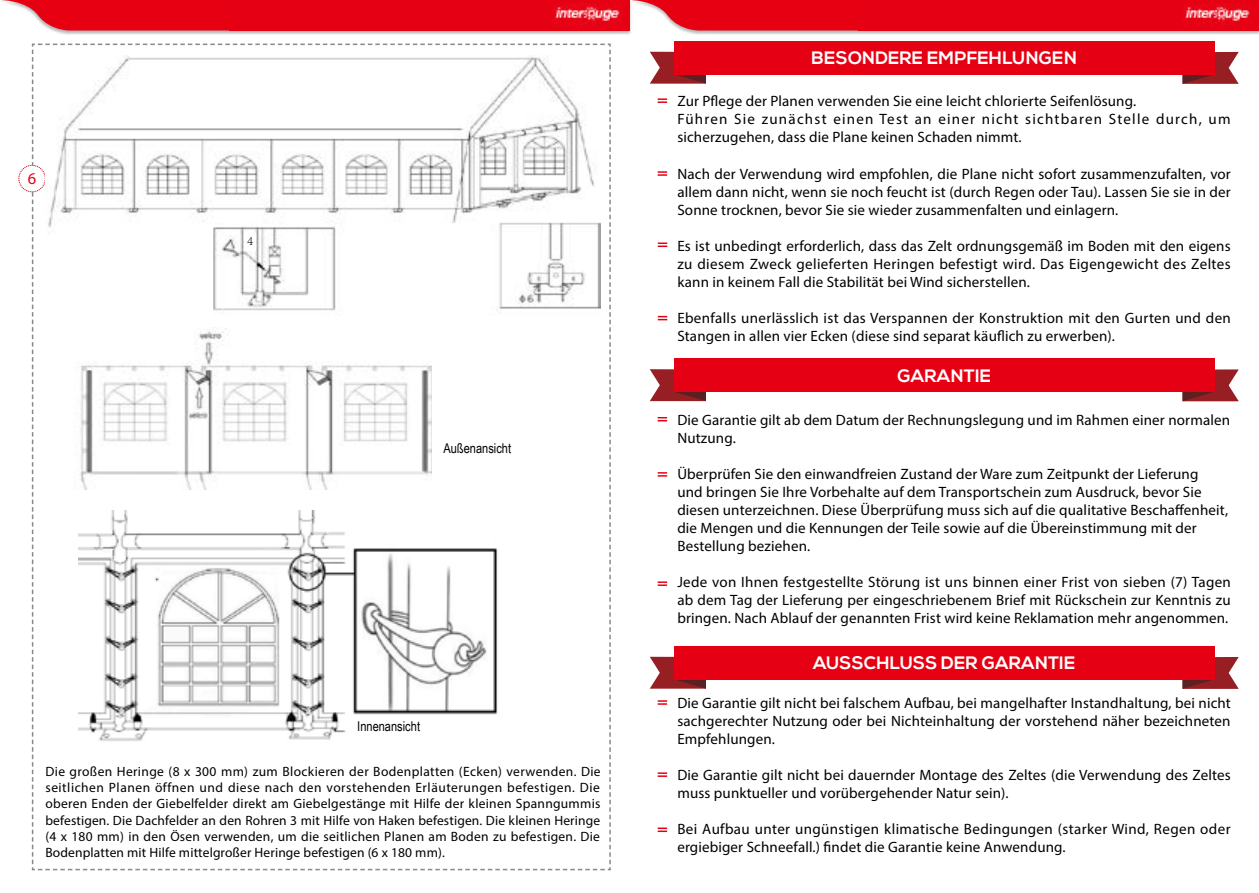
<style>
.page{position:relative;width:1259px;height:893px;background:#fff}
.page>*{position:absolute;margin:0;border:0;box-sizing:border-box;transform-origin:0 0}
.t1{font:700 18px "Nexa";letter-spacing:.01em;color:#fff}
.t2{font:16.5px "Myriad Pro";color:#e60013}
.t3{font:15px/18px "Myriad Pro";letter-spacing:.01em;color:#000}
.t4{font:13.5px/16.2px "Myriad Pro";letter-spacing:.01em;color:#000;text-align:justify}
.t5{font:13.5px "Arial Narrow";color:#000}
.t6{font:300 13.5px "Adobe Song Std";color:#000}
</style>
<div class="page">
<div style="left:0;top:0;width:632px;height:34px;background:#000;opacity:.3"></div>
<svg style="left:0;top:0;width:229px;height:31px;background:#e82a39"></svg>
<div style="left:229px;top:0;width:400px;height:31px;background:#e60013"></div>
<svg style="left:18px;top:44px;width:593px;height:826px"></svg>
<img style="left:554px;top:5px;width:66px;height:21px">
<svg style="left:1182px;top:52px;width:56px;height:32px"></svg>
<svg style="left:650px;top:52px;width:56px;height:32px"></svg>
<div style="left:674px;top:41px;width:540px;height:33px;background:#e60013"></div>
<svg style="left:657px;top:98px;width:10px;height:5px"></svg>
<svg style="left:657px;top:171px;width:10px;height:5px"></svg>
<svg style="left:658px;top:242px;width:9px;height:5px"></svg>
<svg style="left:658px;top:316px;width:9px;height:4px"></svg>
<img style="left:45px;top:55px;width:555px;height:261px">
<svg style="left:1182px;top:657px;width:56px;height:32px"></svg>
<svg style="left:650px;top:657px;width:56px;height:32px"></svg>
<div style="left:674px;top:646px;width:540px;height:33px;background:#e60013"></div>
<svg style="left:657px;top:700px;width:10px;height:5px"></svg>
<svg style="left:657px;top:772px;width:10px;height:5px"></svg>
<svg style="left:657px;top:827px;width:10px;height:5px"></svg>
<div style="left:627px;top:0;width:632px;height:34px;background:#000;opacity:.3"></div>
<svg style="left:629px;top:0;width:229px;height:31px;background:#e82938"></svg>
<div style="left:858px;top:0;width:401px;height:31px;background:#e60013"></div>
<svg style="left:1182px;top:369px;width:56px;height:32px"></svg>
<svg style="left:650px;top:369px;width:56px;height:32px"></svg>
<div style="left:674px;top:359px;width:540px;height:33px;background:#e60013"></div>
<svg style="left:657px;top:417px;width:10px;height:4px"></svg>
<svg style="left:657px;top:472px;width:10px;height:5px"></svg>
<svg style="left:657px;top:581px;width:10px;height:5px"></svg>
<img style="left:1184px;top:5px;width:66px;height:21px">
<div style="left:245px;top:232px;width:11px;height:19px;background:#fff"></div>
<img style="left:40px;top:327px;width:391px;height:162px">
<img style="left:78px;top:510px;width:427px;height:233px">
<p class="t2" style="left:28px;top:169px;width:10px">6</p>
<p class="t6" style="left:247px;top:233px;width:8px">4</p>
<p class="t5" style="left:443px;top:439px;width:69px">Außenansicht</p>
<p class="t5" style="left:357px;top:717px;width:64px">Innenansicht</p>
<p class="t4" style="left:45px;top:763px;width:556px">Die großen Heringe (8 x 300 mm) zum Blockieren der Bodenplatten (Ecken) verwenden. Die seitlichen Planen öffnen und diese nach den vorstehenden Erläuterungen befestigen. Die oberen Enden der Giebelfelder direkt am Giebelgestänge mit Hilfe der kleinen Spanngummis befestigen. Die Dachfelder an den Rohren 3 mit Hilfe von Haken befestigen. Die kleinen Heringe (4 x 180 mm) in den Ösen verwenden, um die seitlichen Planen am Boden zu befestigen. Die Bodenplatten mit Hilfe mittelgroßer Heringe befestigen (6 x 180 mm).</p>
<p class="t1" style="left:811px;top:48px;width:267px">BESONDERE EMPFEHLUNGEN</p>
<p class="t3" style="left:677px;top:92px;width:555px">Zur Pflege der Planen verwenden Sie eine leicht chlorierte Seifenlösung.<br>Führen Sie zunächst einen Test an einer nicht sichtbaren Stelle durch, um sicherzugehen, dass die Plane keinen Schaden nimmt.</p>
<p class="t3" style="left:677px;top:164px;width:555px;text-align:justify">Nach der Verwendung wird empfohlen, die Plane nicht sofort zusammenzufalten, vor allem dann nicht, wenn sie noch feucht ist (durch Regen oder Tau). Lassen Sie sie in der Sonne trocknen, bevor Sie sie wieder zusammenfalten und einlagern.</p>
<p class="t3" style="left:677px;top:236px;width:555px;text-align:justify">Es ist unbedingt erforderlich, dass das Zelt ordnungsgemäß im Boden mit den eigens zu diesem Zweck gelieferten Heringen befestigt wird. Das Eigengewicht des Zeltes kann in keinem Fall die Stabilität bei Wind sicherstellen.</p>
<p class="t3" style="left:677px;top:308px;width:555px">Ebenfalls unerlässlich ist das Verspannen der Konstruktion mit den Gurten und den<br>Stangen in allen vier Ecken (diese sind separat käuflich zu erwerben).</p>
<p class="t1" style="left:897px;top:365px;width:95px">GARANTIE</p>
<p class="t3" style="left:677px;top:411px;width:554px">Die Garantie gilt ab dem Datum der Rechnungslegung und im Rahmen einer normalen<br>Nutzung.</p>
<p class="t3" style="left:677px;top:465px;width:552px">Überprüfen Sie den einwandfreien Zustand der Ware zum Zeitpunkt der Lieferung<br>und bringen Sie Ihre Vorbehalte auf dem Transportschein zum Ausdruck, bevor Sie diesen unterzeichnen. Diese Überprüfung muss sich auf die qualitative Beschaffenheit, die Mengen und die Kennungen der Teile sowie auf die Übereinstimmung mit der Bestellung beziehen.</p>
<p class="t3" style="left:677px;top:573px;width:555px;text-align:justify">Jede von Ihnen festgestellte Störung ist uns binnen einer Frist von sieben (7) Tagen ab dem Tag der Lieferung per eingeschriebenem Brief mit Rückschein zur Kenntnis zu bringen. Nach Ablauf der genannten Frist wird keine Reklamation mehr angenommen.</p>
<p class="t1" style="left:813px;top:653px;width:264px">AUSSCHLUSS DER GARANTIE</p>
<p class="t3" style="left:677px;top:694px;width:555px;text-align:justify">Die Garantie gilt nicht bei falschem Aufbau, bei mangelhafter Instandhaltung, bei nicht sachgerechter Nutzung oder bei Nichteinhaltung der vorstehend näher bezeichneten Empfehlungen.</p>
<p class="t3" style="left:677px;top:766px;width:555px">Die Garantie gilt nicht bei dauernder Montage des Zeltes (die Verwendung des Zeltes muss punktueller und vorübergehender Natur sein).</p>
<p class="t3" style="left:677px;top:820px;width:555px">Bei Aufbau unter ungünstigen klimatische Bedingungen (starker Wind, Regen oder ergiebiger Schneefall.) findet die Garantie keine Anwendung.</p>
</div>
